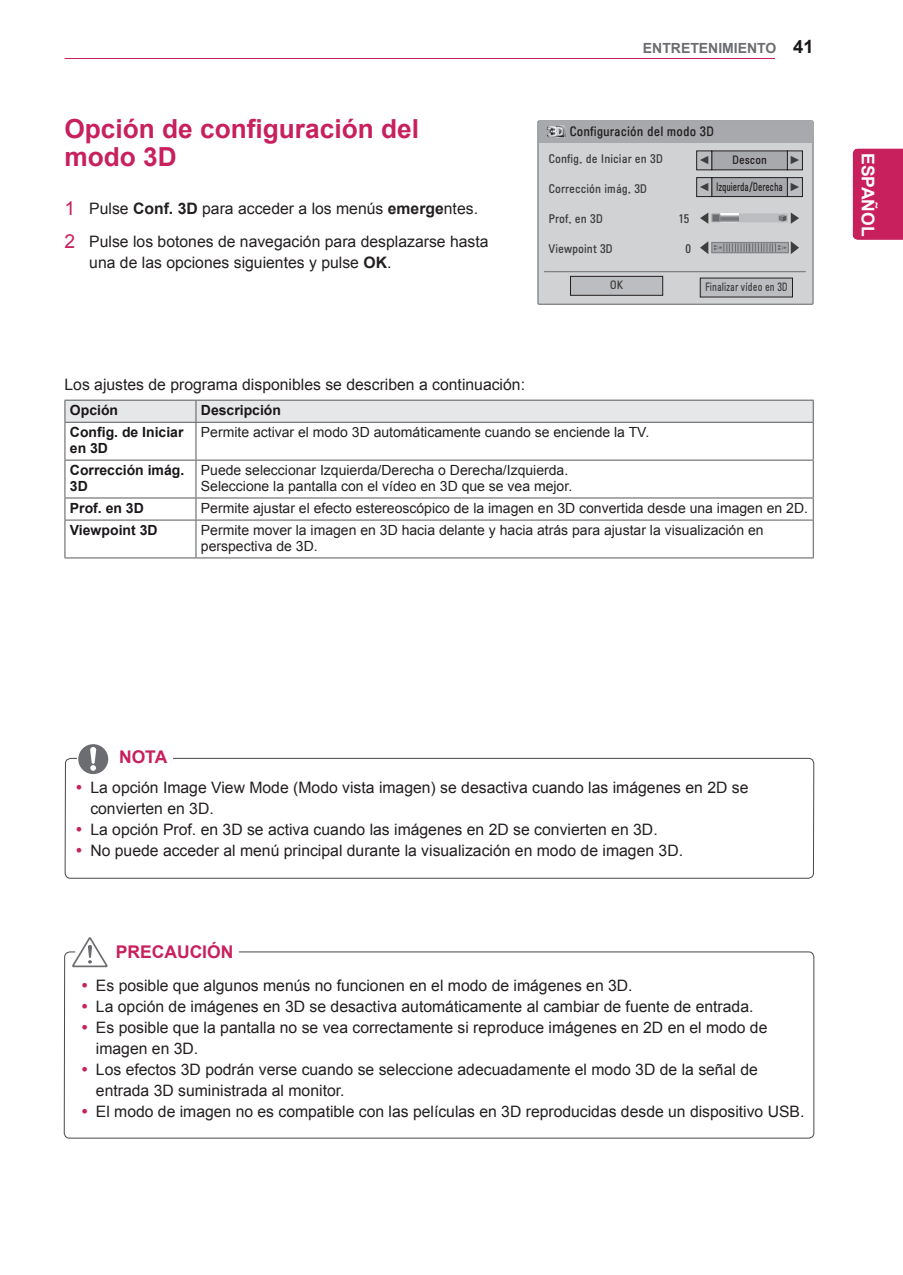
<style>
.page{position:relative;width:903px;height:1275px;background:#fff}
.page>*{position:absolute;margin:0;border:0;box-sizing:border-box;transform-origin:0 0}
.Title-1{font:700 26.25px/28px "Arial";color:#c8205d}
.t1{font:700 21px "Arial";color:#fff}
.t2{font:700 18.38px "Arial";color:#1a161a}
.t3{font:700 17.5px "Arial";color:#c8205d}
.t4{font:700 17.5px "Arial";color:#fff}
.Body-Bullet{font:15.75px/21px "Arial";color:#231f20}
._1-Body{font:15.75px/21px "Arial";color:#231f20}
.Body{font:15.75px "Arial";color:#231f20}
.Body-2{font:14px/15.8px "Arial";color:#231f20}
.Body-3{font:700 14px/15.8px "Arial";color:#1a161a}
.t5{font:700 14px "Arial";color:#6c6d70}
.t6{font:13.47px "LG Display Eng Kor";color:#231f20}
.t7{font:12.25px "LG Display Eng Kor";color:#3e3e3f}
.t8{font:11.72px "LG Display Eng Kor";color:#3e3e3f;scale:.84 1}
.t9{font:11.72px "LG Display Eng Kor";color:#231f20;scale:.76 1}
.t10{font:11.72px "LG Display Eng Kor";color:#231f20}
.t11{font:11.72px "LG Display Eng Kor";color:#3e3e3f}
.t12{font:11.72px "Arial";color:#3e3e3f}
.s1{font-size:19.25px;color:#c8205d}
.s2{font-weight:700}
</style>
<div class="page">
<hr style="left:64px;top:58px;width:711px;height:1px;background:#c8205d">
<div style="left:853px;top:149px;width:50px;height:91px;background:#c8205d"></div>
<div style="left:538px;top:121px;width:275px;height:183px;background:#d1d2d4"></div>
<div style="left:537px;top:120px;width:277px;height:185px;border:1px solid #808285"></div>
<div style="left:539px;top:122px;width:273px;height:21px;background:#a8a9ad"></div>
<div style="left:700px;top:278px;width:92px;height:19px;background:#bcbdc0"></div>
<div style="left:570px;top:276px;width:93px;height:19px;background:#bcbdc0"></div>
<div style="left:570px;top:276px;width:93px;height:20px;border:1px solid #231f20"></div>
<hr style="left:544px;top:271px;width:261px;height:1px;background:#808285">
<svg style="left:547px;top:125px;width:19px;height:13px"></svg>
<div style="left:711px;top:213px;width:77px;height:9px;background:#bcbdc0"></div>
<div style="left:712px;top:178px;width:75px;height:19px;background:#a8a9ad"></div>
<div style="left:711px;top:177px;width:77px;height:20px;border:1px solid #231f20"></div>
<div style="left:697px;top:178px;width:15px;height:19px;background:#bcbdc0"></div>
<div style="left:696px;top:177px;width:16px;height:20px;border:1px solid #231f20"></div>
<div style="left:787px;top:178px;width:15px;height:19px;background:#bcbdc0"></div>
<div style="left:787px;top:177px;width:16px;height:20px;border:1px solid #231f20"></div>
<div style="left:712px;top:151px;width:75px;height:19px;background:#a8a9ad"></div>
<div style="left:711px;top:151px;width:77px;height:19px;border:1px solid #231f20"></div>
<div style="left:697px;top:151px;width:15px;height:19px;background:#bcbdc0"></div>
<div style="left:696px;top:151px;width:16px;height:19px;border:1px solid #231f20"></div>
<div style="left:787px;top:151px;width:15px;height:19px;background:#bcbdc0"></div>
<div style="left:787px;top:151px;width:16px;height:19px;border:1px solid #231f20"></div>
<svg style="left:700px;top:213px;width:8px;height:11px"></svg>
<svg style="left:700px;top:241px;width:8px;height:13px"></svg>
<svg style="left:720px;top:213px;width:18px;height:9px"></svg>
<div style="left:711px;top:242px;width:78px;height:11px;background:#9fa0a3;border:1px solid #808285"></div>
<svg style="left:714px;top:241px;width:85px;height:13px"></svg>
<div style="left:712px;top:214px;width:8px;height:8px;background:#6c6d70;border:1px solid #939598"></div>
<svg style="left:779px;top:212px;width:20px;height:12px"></svg>
<svg style="left:64px;top:400px;width:750px;height:22px;background:#dfe0e2"></svg>
<hr style="left:64px;top:422px;width:132px;height:1px;background:#57585a">
<hr style="left:64px;top:423px;width:1px;height:37px;background:#57585a">
<hr style="left:196px;top:422px;width:618px;height:1px;background:#57585a">
<hr style="left:196px;top:423px;width:1px;height:37px;background:#57585a">
<hr style="left:813px;top:423px;width:1px;height:37px;background:#57585a">
<hr style="left:64px;top:460px;width:132px;height:1px;background:#57585a">
<hr style="left:64px;top:461px;width:1px;height:37px;background:#57585a">
<hr style="left:196px;top:460px;width:618px;height:1px;background:#57585a">
<hr style="left:196px;top:461px;width:1px;height:37px;background:#57585a">
<hr style="left:813px;top:461px;width:1px;height:37px;background:#57585a">
<hr style="left:64px;top:498px;width:132px;height:1px;background:#57585a">
<svg style="left:64px;top:498px;width:1px;height:22px"></svg>
<hr style="left:196px;top:498px;width:618px;height:1px;background:#57585a">
<svg style="left:196px;top:498px;width:1px;height:22px"></svg>
<svg style="left:813px;top:498px;width:1px;height:22px"></svg>
<hr style="left:64px;top:520px;width:132px;height:1px;background:#57585a">
<hr style="left:64px;top:520px;width:1px;height:37px;background:#57585a">
<hr style="left:196px;top:520px;width:618px;height:1px;background:#57585a">
<hr style="left:196px;top:520px;width:1px;height:37px;background:#57585a">
<hr style="left:813px;top:520px;width:1px;height:37px;background:#57585a">
<hr style="left:64px;top:557px;width:132px;height:1px;background:#57585a">
<hr style="left:196px;top:557px;width:618px;height:1px;background:#57585a">
<div style="left:65px;top:758px;width:749px;height:121px;border:1px solid #4c4649;border-radius:5px"></div>
<svg style="left:78px;top:744px;width:30px;height:30px"></svg>
<div style="left:64px;top:951px;width:750px;height:187px;border:1px solid #4c4649;border-radius:5px"></div>
<svg style="left:72px;top:937px;width:36px;height:30px"></svg>
<p class="Title-1" style="left:64px;top:116px;width:356px">Opción de configuración del modo 3D</p>
<p class="_1-Body" style="left:64px;top:198px;width:415px"><span class="s1">1</span> Pulse <span class="s2">Conf. 3D</span> para acceder a los menús <span class="s2">emerge</span>ntes.</p>
<p class="_1-Body" style="left:89px;top:231px;width:401px;text-indent:-25px"><span class="s1">2</span> Pulse los botones de navegación para desplazarse hasta una de las opciones siguientes y pulse <span class="s2">OK</span>.</p>
<p class="t5" style="left:643px;top:39px;width:135px">ENTRETENIMIENTO</p>
<p class="t2" style="left:793px;top:35px;width:22px">41</p>
<p class="t6" style="left:569px;top:122px;width:146px">Configuración del modo 3D</p>
<p class="t7" style="left:548px;top:150px;width:116px">Config. de Iniciar en 3D</p>
<p class="t7" style="left:548px;top:180px;width:100px">Corrección imág. 3D</p>
<p class="t7" style="left:548px;top:210px;width:56px">Prof. en 3D</p>
<p class="t7" style="left:678px;top:210px;width:13px">15</p>
<p class="t7" style="left:548px;top:240px;width:66px">Viewpoint 3D</p>
<p class="t7" style="left:685px;top:240px;width:7px">0</p>
<p class="t12" style="left:698px;top:152px;width:13px">◄</p>
<p class="t10" style="left:732px;top:151px;width:36px">Descon</p>
<p class="t12" style="left:698px;top:179px;width:13px">◄</p>
<p class="t9" style="left:716px;top:178px;width:89px">Izquierda/Derecha</p>
<p class="t11" style="left:610px;top:276px;width:15px">OK</p>
<p class="t8" style="left:705px;top:278px;width:100px">Finalizar vídeo en 3D</p>
<p class="Body" style="left:64px;top:375px;width:462px">Los ajustes de programa disponibles se describen a continuación:</p>
<p class="Body-3" style="left:70px;top:403px;width:50px">Opción</p>
<p class="Body-3" style="left:201px;top:403px;width:82px">Descripción</p>
<p class="Body-3" style="left:70px;top:425px;width:115px">Config. de Iniciar en 3D</p>
<p class="Body-2" style="left:201px;top:425px;width:450px">Permite activar el modo 3D automáticamente cuando se enciende la TV.</p>
<p class="Body-3" style="left:70px;top:463px;width:116px">Corrección imág.<br>3D</p>
<p class="Body-2" style="left:201px;top:463px;width:369px">Puede seleccionar Izquierda/Derecha o Derecha/Izquierda.</p>
<p class="Body-2" style="left:201px;top:478px;width:373px">Seleccione la pantalla con el vídeo en 3D que se vea mejor.</p>
<p class="Body-3" style="left:70px;top:501px;width:75px">Prof. en 3D</p>
<p class="Body-2" style="left:201px;top:500px;width:608px">Permite ajustar el efecto estereoscópico de la imagen en 3D convertida desde una imagen en 2D.</p>
<p class="Body-3" style="left:70px;top:523px;width:89px">Viewpoint 3D</p>
<p class="Body-2" style="left:201px;top:523px;width:564px">Permite mover la imagen en 3D hacia delante y hacia atrás para ajustar la visualización en perspectiva de 3D.</p>
<p class="t4" style="left:879px;top:153px;width:85px;rotate:90deg">ESPAÑOL</p>
<h2 class="t1" style="left:883px;top:172px;width:47px;rotate:90deg">ENG</h2>
<p class="t3" style="left:119px;top:745px;width:50px">NOTA</p>
<p class="Body-Bullet" style="left:90px;top:777px;width:660px">La opción Image View Mode (Modo vista imagen) se desactiva cuando las imágenes en 2D se convierten en 3D.</p>
<p class="Body-Bullet" style="left:90px;top:819px;width:569px">La opción Prof. en 3D se activa cuando las imágenes en 2D se convierten en 3D.</p>
<p class="Body-Bullet" style="left:90px;top:840px;width:594px">No puede acceder al menú principal durante la visualización en modo de imagen 3D.</p>
<p class="t3" style="left:116px;top:940px;width:119px">PRECAUCIÓN</p>
<p class="Body-Bullet" style="left:96px;top:975px;width:538px">Es posible que algunos menús no funcionen en el modo de imágenes en 3D.</p>
<p class="Body-Bullet" style="left:96px;top:996px;width:659px">La opción de imágenes en 3D se desactiva automáticamente al cambiar de fuente de entrada.</p>
<p class="Body-Bullet" style="left:96px;top:1017px;width:673px">Es posible que la pantalla no se vea correctamente si reproduce imágenes en 2D en el modo de imagen en 3D.</p>
<p class="Body-Bullet" style="left:96px;top:1059px;width:663px">Los efectos 3D podrán verse cuando se seleccione adecuadamente el modo 3D de la señal de entrada 3D suministrada al monitor.</p>
<p class="Body-Bullet" style="left:96px;top:1101px;width:710px">El modo de imagen no es compatible con las películas en 3D reproducidas desde un dispositivo USB.</p>
</div>
